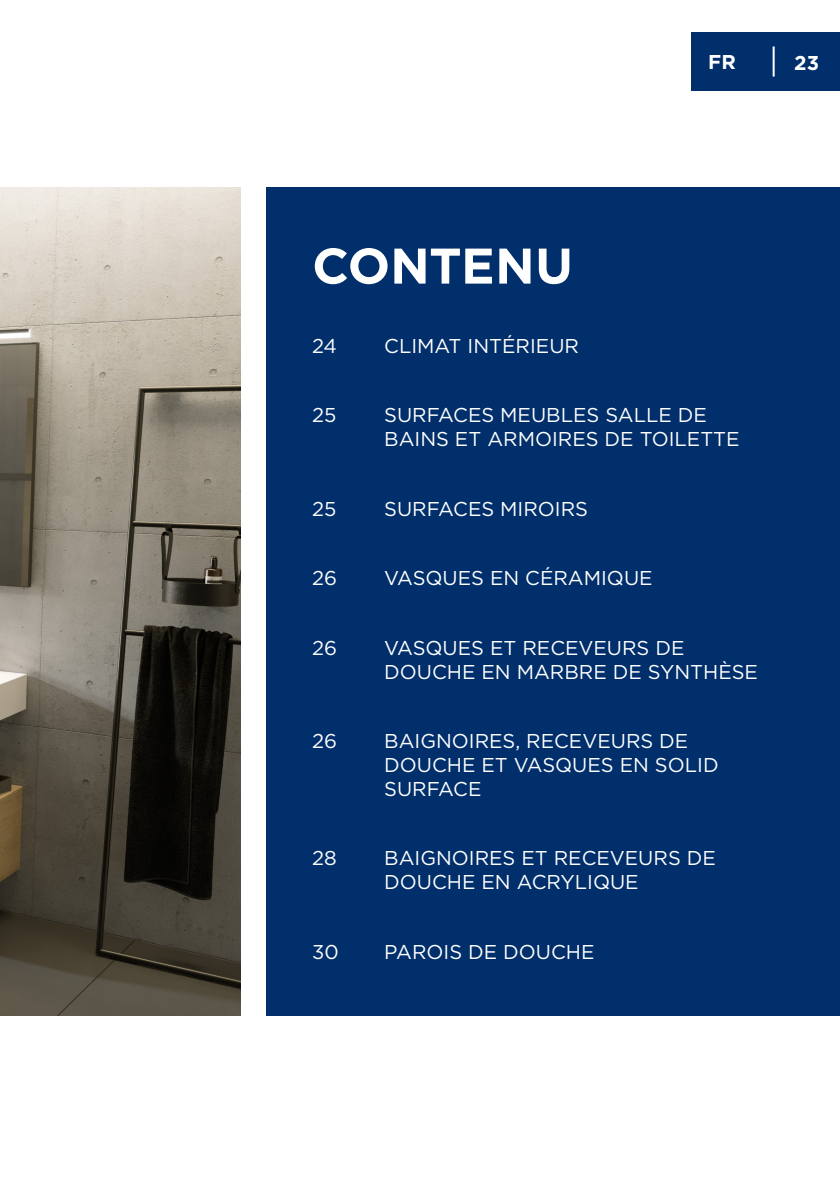
<style>
.page{position:relative;width:840px;height:1191px;background:#fff}
.page>*{position:absolute;margin:0;border:0;box-sizing:border-box;transform-origin:0 0}
.Titel{font:700 50px "Gotham";letter-spacing:-.005em;color:#fff}
.Ondertitel{font:20px/24px "Gotham";color:#fff}
.t1{font:700 20px "Gotham";color:#fff}
</style>
<div class="page">
<div style="left:691px;top:32px;width:148px;height:59px;background:#002f6b"></div>
<hr style="left:772px;top:46px;width:2px;height:31px;background:#fff">
<img style="left:0;top:187px;width:240px;height:828px">
<div style="left:266px;top:187px;width:573px;height:828px;background:#002f6b"></div>
<p class="Titel" style="left:312px;top:233px;width:262px">CONTENU</p>
<p class="Ondertitel" style="left:312px;top:333px;width:26px">24</p>
<p class="Ondertitel" style="left:384px;top:333px;width:196px">CLIMAT INTÉRIEUR</p>
<p class="t1" style="left:708px;top:49px;width:29px">FR</p>
<p class="t1" style="left:793px;top:49px;width:26px">23</p>
<p class="Ondertitel" style="left:312px;top:403px;width:26px">25</p>
<p class="Ondertitel" style="left:384px;top:403px;width:357px">SURFACES MEUBLES SALLE DE<br>BAINS ET ARMOIRES DE TOILETTE</p>
<p class="Ondertitel" style="left:312px;top:496px;width:26px">25</p>
<p class="Ondertitel" style="left:384px;top:496px;width:205px">SURFACES MIROIRS</p>
<p class="Ondertitel" style="left:312px;top:566px;width:26px">26</p>
<p class="Ondertitel" style="left:384px;top:566px;width:270px">VASQUES EN CÉRAMIQUE</p>
<p class="Ondertitel" style="left:312px;top:635px;width:26px">26</p>
<p class="Ondertitel" style="left:384px;top:635px;width:375px">VASQUES ET RECEVEURS DE<br>DOUCHE EN MARBRE DE SYNTHÈSE</p>
<p class="Ondertitel" style="left:312px;top:728px;width:26px">26</p>
<p class="Ondertitel" style="left:384px;top:728px;width:336px">BAIGNOIRES, RECEVEURS DE<br>DOUCHE ET VASQUES EN SOLID<br>SURFACE</p>
<p class="Ondertitel" style="left:312px;top:846px;width:26px">28</p>
<p class="Ondertitel" style="left:384px;top:846px;width:333px">BAIGNOIRES ET RECEVEURS DE<br>DOUCHE EN ACRYLIQUE</p>
<p class="Ondertitel" style="left:312px;top:939px;width:28px">30</p>
<p class="Ondertitel" style="left:384px;top:939px;width:212px">PAROIS DE DOUCHE</p>
</div>
